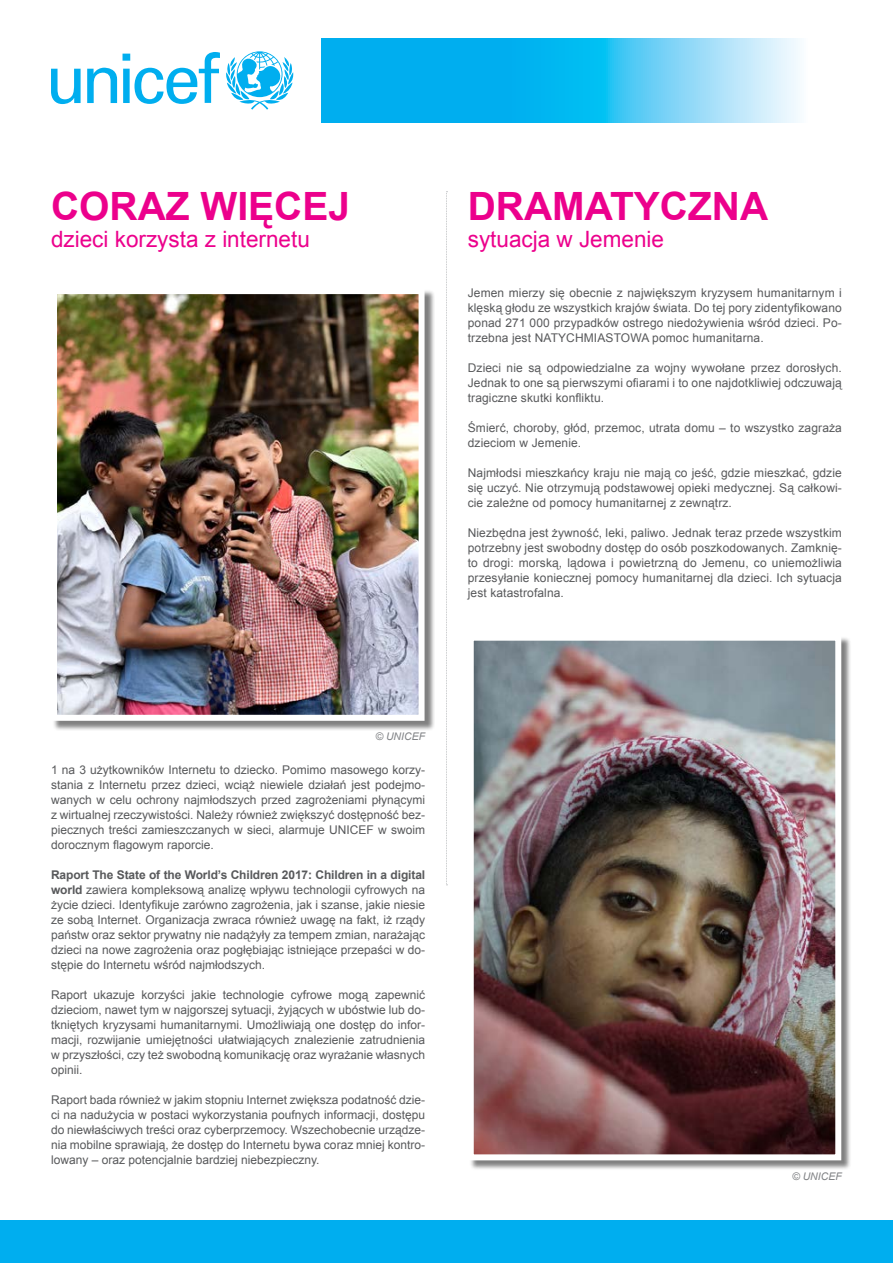
<style>
.page{position:relative;width:893px;height:1263px;background:#fff}
.page>*{position:absolute;margin:0;border:0;box-sizing:border-box;transform-origin:0 0}
.t1{font:700 39px "Arial";color:#ec008c}
.t2{font:22.5px "Arial";color:#ec008c}
.t3{font:12px/15px "Arial";letter-spacing:.01em;color:#58595b;text-align:justify}
.t4{font:italic 10.5px "Arial";color:#808285}
.s1{font-weight:700}
</style>
<div class="page">
<div style="left:0;top:1221px;width:893px;height:42px;background:#00aeef"></div>
<svg style="left:322px;top:38px;width:478px;height:85px;background:#3dc3f3"></svg>
<svg style="left:226px;top:51px;width:67px;height:59px"></svg>
<svg style="left:51px;top:69px;width:30px;height:35px"></svg>
<svg style="left:87px;top:68px;width:30px;height:35px"></svg>
<svg style="left:123px;top:52px;width:97px;height:52px"></svg>
<div style="left:469px;top:636px;width:383px;height:535px;background:#000;opacity:.5"></div>
<img style="left:475px;top:642px;width:359px;height:511px">
<div style="left:468px;top:635px;width:373px;height:525px;border:6px solid #fff"></div>
<svg style="left:446px;top:191px;width:1px;height:694px"></svg>
<div style="left:52px;top:289px;width:383px;height:442px;background:#000;opacity:.5"></div>
<img style="left:58px;top:295px;width:360px;height:419px">
<div style="left:51px;top:288px;width:374px;height:433px;border:6px solid #fff"></div>
<h1 class="t1" style="left:51px;top:180px;width:301px">CORAZ WIĘCEJ</h1>
<h2 class="t2" style="left:51px;top:224px;width:260px">dzieci korzysta z internetu</h2>
<h1 class="t1" style="left:468px;top:180px;width:302px">DRAMATYCZNA</h1>
<h2 class="t2" style="left:468px;top:224px;width:198px">sytuacja w Jemenie</h2>
<p class="t3" style="left:468px;top:285px;width:376px">Jemen mierzy się obecnie z największym kryzysem humanitarnym i klęską głodu ze wszystkich krajów świata. Do tej pory zidentyfikowano ponad 271 000 przypadków ostrego niedożywienia wśród dzieci. Po&shy;trzebna jest NATYCHMIASTOWA pomoc humanitarna.</p>
<p class="t3" style="left:468px;top:360px;width:376px">Dzieci nie są odpowiedzialne za wojny wywołane przez dorosłych.<br>Jednak to one są pierwszymi ofiarami i to one najdotkliwiej odczuwają tragiczne skutki konfliktu.</p>
<p class="t3" style="left:468px;top:420px;width:376px">Śmierć, choroby, głód, przemoc, utrata domu – to wszystko zagraża dzieciom w Jemenie.</p>
<p class="t3" style="left:468px;top:465px;width:376px">Najmłodsi mieszkańcy kraju nie mają co jeść, gdzie mieszkać, gdzie się uczyć. Nie otrzymują podstawowej opieki medycznej. Są całkowi&shy;cie zależne od pomocy humanitarnej z zewnątrz.</p>
<p class="t3" style="left:468px;top:525px;width:376px">Niezbędna jest żywność, leki, paliwo. Jednak teraz przede wszystkim potrzebny jest swobodny dostęp do osób poszkodowanych. Zamknię&shy;to drogi: morską, lądowa i powietrzną do Jemenu, co uniemożliwia przesyłanie koniecznej pomocy humanitarnej dla dzieci. Ich sytuacja jest katastrofalna.</p>
<p class="t4" style="left:375px;top:730px;width:51px">© UNICEF</p>
<p class="t3" style="left:51px;top:763px;width:376px">1 na 3 użytkowników Internetu to dziecko. Pomimo masowego korzy&shy;stania z Internetu przez dzieci, wciąż niewiele działań jest podejmo&shy;wanych w celu ochrony najmłodszych przed zagrożeniami płynącymi z wirtualnej rzeczywistości. Należy również zwiększyć dostępność bez&shy;piecznych treści zamieszczanych w sieci, alarmuje UNICEF w swoim dorocznym flagowym raporcie.</p>
<p class="t3" style="left:51px;top:868px;width:376px"><span class="s1">Raport The State of the World’s Children 2017: Children in a digital world</span> zawiera kompleksową analizę wpływu technologii cyfrowych na życie dzieci. Identyfikuje zarówno zagrożenia, jak i szanse, jakie niesie ze sobą Internet. Organizacja zwraca również uwagę na fakt, iż rządy państw oraz sektor prywatny nie nadążyły za tempem zmian, narażając dzieci na nowe zagrożenia oraz pogłębiając istniejące przepaści w do&shy;stępie do Internetu wśród najmłodszych.</p>
<p class="t3" style="left:51px;top:988px;width:376px">Raport ukazuje korzyści jakie technologie cyfrowe mogą zapewnić dzieciom, nawet tym w najgorszej sytuacji, żyjących w ubóstwie lub do&shy;tkniętych kryzysami humanitarnymi. Umożliwiają one dostęp do infor&shy;macji, rozwijanie umiejętności ułatwiających znalezienie zatrudnienia w przyszłości, czy też swobodną komunikację oraz wyrażanie własnych opinii.</p>
<p class="t3" style="left:51px;top:1093px;width:376px">Raport bada również w jakim stopniu Internet zwiększa podatność dzie&shy;ci na nadużycia w postaci wykorzystania poufnych informacji, dostępu do niewłaściwych treści oraz cyberprzemocy. Wszechobecnie urządze&shy;nia mobilne sprawiają, że dostęp do Internetu bywa coraz mniej kontro&shy;lowany – oraz potencjalnie bardziej niebezpieczny.</p>
<p class="t4" style="left:792px;top:1169px;width:51px">© UNICEF</p>
</div>
